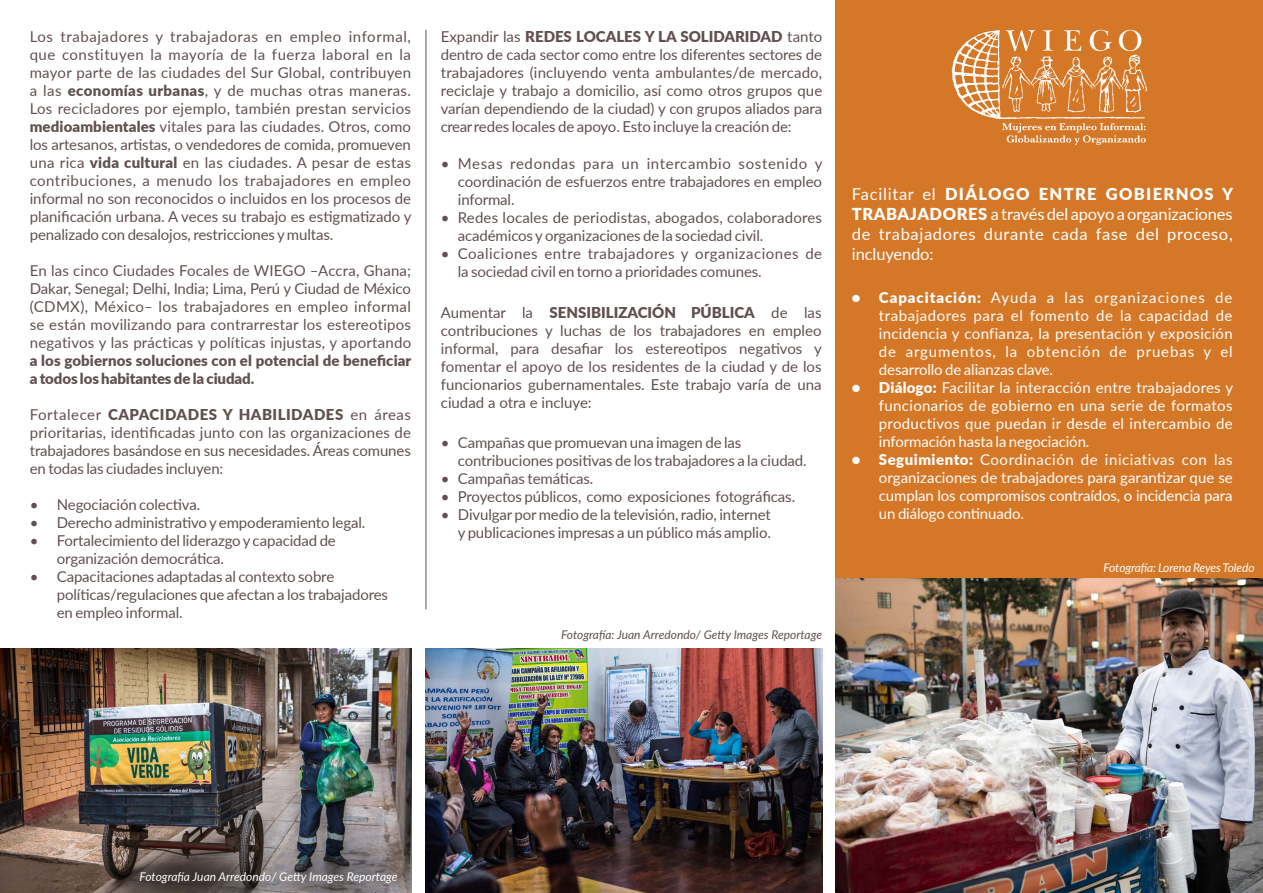
<style>
.page{position:relative;width:1263px;height:893px;background:#fff}
.page>*{position:absolute;margin:0;border:0;box-sizing:border-box;transform-origin:0 0}
.t1{font:16.5px/19.8px "Lato";letter-spacing:.04em;color:#fff;text-align:justify}
.t2{font:15px/18px "Lato";letter-spacing:-.01em;color:#60514f;text-align:justify}
.t3{font:15px/18px "Lato";letter-spacing:-.01em;color:#fff;text-align:justify}
.t4{font:15px/18px "Lato";letter-spacing:.02em;color:#60514f}
.t5{font:900 15px/18px "Lato";letter-spacing:.005em;color:#60514f}
.t6{font:italic 12px "Lato";letter-spacing:-.005em;color:#fff}
.t7{font:italic 12px "Lato";color:#60514f}
.s1{font-weight:900}
</style>
<div class="page">
<div style="left:836px;top:0;width:427px;height:893px;background:#d47727"></div>
<img style="left:836px;top:578px;width:427px;height:315px">
<img style="left:426px;top:648px;width:396px;height:245px">
<img style="left:0;top:648px;width:411px;height:245px">
<svg style="left:952px;top:30px;width:195px;height:115px"></svg>
<hr style="left:426px;top:30px;width:1px;height:579px;background:#60514f">
<p class="t2" style="left:30px;top:27px;width:383px">Los trabajadores y trabajadoras en empleo informal, que constituyen la mayoría de la fuerza laboral en la mayor parte de las ciudades del Sur Global, contribuyen a las <span class="s1">economías urbanas</span>, y de muchas otras maneras.<br>Los recicladores por ejemplo, también prestan servicios <span class="s1">medioambientales</span> vitales para las ciudades. Otros, como los artesanos, artistas, o vendedores de comida, promueven una rica <span class="s1">vida cultural</span> en las ciudades. A pesar de estas contribuciones, a menudo los trabajadores en empleo informal no son reconocidos o incluidos en los procesos de planificación urbana. A veces su trabajo es estigmatizado y penalizado con desalojos, restricciones y multas.</p>
<p class="t2" style="left:30px;top:261px;width:383px">En las cinco Ciudades Focales de WIEGO ‒Accra, Ghana; Dakar, Senegal; Delhi, India; Lima, Perú y Ciudad de México (CDMX), México‒ los trabajadores en empleo informal se están movilizando para contrarrestar los estereotipos negativos y las prácticas y políticas injustas, y aportando</p>
<p class="t5" style="left:30px;top:351px;width:383px">a los gobiernos soluciones con el potencial de beneficiar a todos los habitantes de la ciudad.</p>
<p class="t2" style="left:30px;top:405px;width:383px">Fortalecer <span class="s1">CAPACIDADES Y HABILIDADES</span> en áreas prioritarias, identificadas junto con las organizaciones de trabajadores basándose en sus necesidades. Áreas comunes en todas las ciudades incluyen:</p>
<p class="t2" style="left:30px;top:495px;width:172px">• Negociación colectiva.</p>
<p class="t2" style="left:30px;top:513px;width:337px">• Derecho administrativo y empoderamiento legal.</p>
<p class="t2" style="left:57px;top:531px;width:281px;text-indent:-27px">• Fortalecimiento del liderazgo y capacidad de organización democrática.</p>
<p class="t2" style="left:57px;top:567px;width:333px;text-align:left;text-indent:-27px">• Capacitaciones adaptadas al contexto sobre políticas/regulaciones que afectan a los trabajadores en empleo informal.</p>
<p class="t2" style="left:441px;top:27px;width:383px">Expandir las <span class="s1">REDES LOCALES Y LA SOLIDARIDAD</span> tanto dentro de cada sector como entre los diferentes sectores de trabajadores (incluyendo venta ambulantes/de mercado, reciclaje y trabajo a domicilio, así como otros grupos que varían dependiendo de la ciudad) y con grupos aliados para crear redes locales de apoyo. Esto incluye la creación de:</p>
<p class="t2" style="left:458px;top:154px;width:366px;text-indent:-17px">• Mesas redondas para un intercambio sostenido y coordinación de esfuerzos entre trabajadores en empleo informal.</p>
<p class="t2" style="left:458px;top:208px;width:366px;text-indent:-17px">• Redes locales de periodistas, abogados, colaboradores académicos y organizaciones de la sociedad civil.</p>
<p class="t4" style="left:458px;top:244px;width:366px;text-indent:-17px">• Coaliciones entre trabajadores y organizaciones de la sociedad civil en torno a prioridades comunes.</p>
<p class="t1" style="left:852px;top:184px;width:383px">Facilitar el <span class="s1">DIÁLOGO ENTRE GOBIERNOS Y TRABAJADORES</span> a través del apoyo a organizaciones de trabajadores durante cada fase del proceso, incluyendo:</p>
<p class="t2" style="left:441px;top:303px;width:383px">Aumentar la <span class="s1">SENSIBILIZACIÓN PÚBLICA</span> de las contribuciones y luchas de los trabajadores en empleo informal, para desafiar los estereotipos negativos y fomentar el apoyo de los residentes de la ciudad y de los funcionarios gubernamentales. Este trabajo varía de una ciudad a otra e incluye:</p>
<p class="t3" style="left:879px;top:288px;width:355px;text-indent:-27px"><span class="s1">• Capacitación:</span> Ayuda a las organizaciones de trabajadores para el fomento de la capacidad de incidencia y confianza, la presentación y exposición de argumentos, la obtención de pruebas y el desarrollo de alianzas clave.</p>
<p class="t3" style="left:879px;top:378px;width:356px;text-indent:-27px"><span class="s1">• Diálogo:</span> Facilitar la interacción entre trabajadores y funcionarios de gobierno en una serie de formatos productivos que puedan ir desde el intercambio de información hasta la negociación.</p>
<p class="t3" style="left:879px;top:450px;width:355px;text-indent:-27px"><span class="s1">• Seguimiento:</span> Coordinación de iniciativas con las organizaciones de trabajadores para garantizar que se cumplan los compromisos contraídos, o incidencia para un diálogo continuado.</p>
<p class="t2" style="left:458px;top:433px;width:350px;text-indent:-17px">• Campañas que promuevan una imagen de las contribuciones positivas de los trabajadores a la ciudad.</p>
<p class="t2" style="left:441px;top:469px;width:154px">• Campañas temáticas.</p>
<p class="t2" style="left:441px;top:487px;width:356px">• Proyectos públicos, como exposiciones fotográficas.</p>
<p class="t2" style="left:441px;top:505px;width:332px;text-align:right">• Divulgar por medio de la televisión, radio, internet y publicaciones impresas a un público más amplio.</p>
<p class="t7" style="left:561px;top:626px;width:262px">Fotografía: Juan Arredondo/ Getty Images Reportage</p>
<p class="t6" style="left:1103px;top:559px;width:153px">Fotografía: Lorena Reyes Toledo</p>
<p class="t6" style="left:140px;top:868px;width:260px">Fotografía Juan Arredondo/ Getty Images Reportage</p>
</div>
